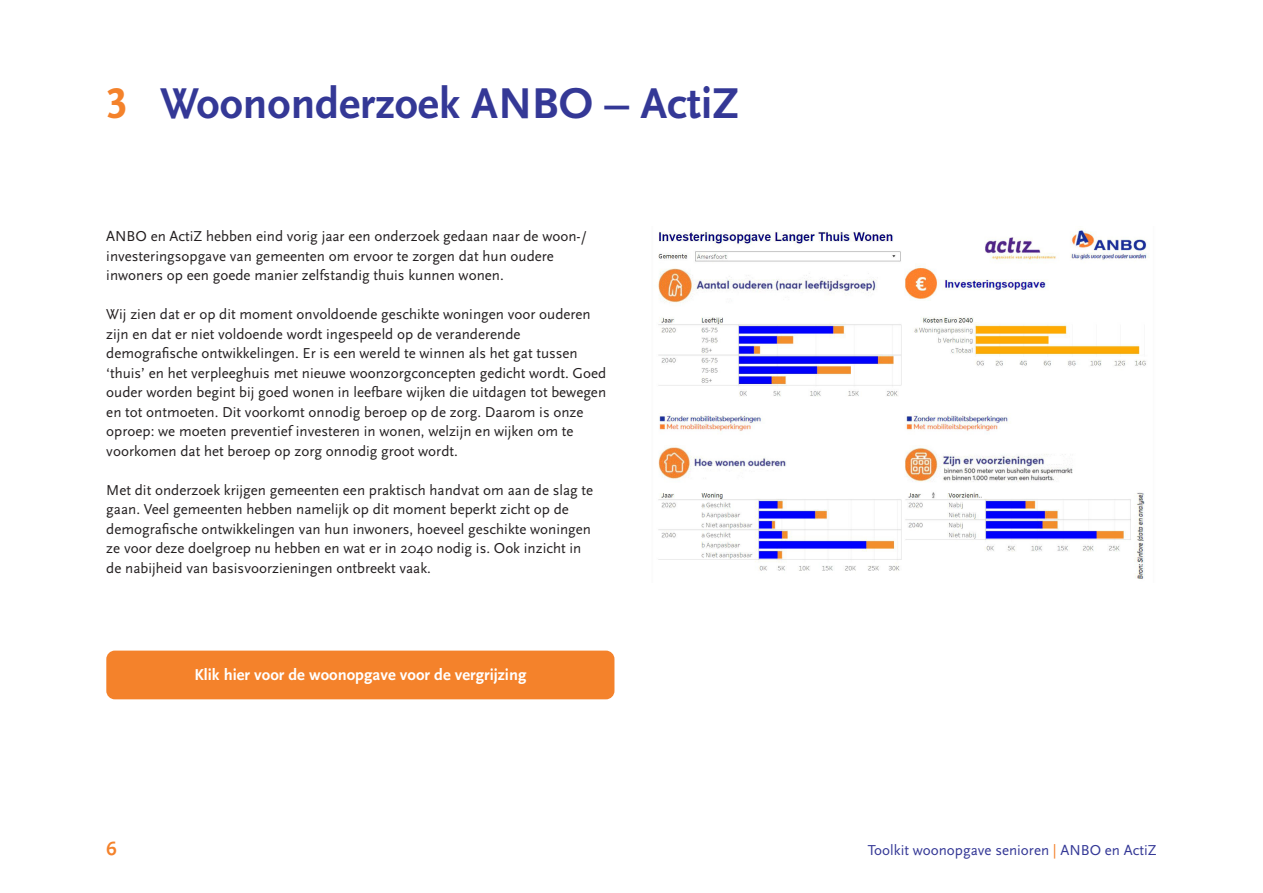
<style>
.page{position:relative;width:1263px;height:893px;background:#fff}
.page>*{position:absolute;margin:0;border:0;box-sizing:border-box;transform-origin:0 0}
.t1{font:700 45px "Scala Sans";color:#343896}
.t2{font:700 19.5px "Scala Sans";color:#f4822b}
.alineakop{font:700 16.5px "Scala Sans";color:#fff}
.brood{font:15px/19.5px "Scala Sans";color:#231f20}
.t3{font:15px "Scala Sans";color:#343896}
.s1{font-family:"Scala Sans Figures";color:#f4822b}
.s2{color:#f4822b}
</style>
<div class="page">
<div style="left:106px;top:651px;width:508px;height:48px;background:#f4822b;border-radius:9px"></div>
<img style="left:658px;top:230px;width:491px;height:349px">
<p class="t1" style="left:106px;top:79px;width:634px"><span class="s1">3</span> Woononderzoek ANBO – ActiZ</p>
<p class="brood" style="left:106px;top:227px;width:482px">ANBO en ActiZ hebben eind vorig jaar een onderzoek gedaan naar de woon-/ investeringsopgave van gemeenten om ervoor te zorgen dat hun oudere inwoners op een goede manier zelfstandig thuis kunnen wonen.</p>
<p class="brood" style="left:106px;top:305px;width:501px">Wij zien dat er op dit moment onvoldoende geschikte woningen voor ouderen zijn en dat er niet voldoende wordt ingespeeld op de veranderende demografische ontwikkelingen. Er is een wereld te winnen als het gat tussen ‘thuis’ en het verpleeghuis met nieuwe woonzorgconcepten gedicht wordt. Goed ouder worden begint bij goed wonen in leefbare wijken die uitdagen tot bewegen en tot ontmoeten. Dit voorkomt onnodig beroep op de zorg. Daarom is onze oproep: we moeten preventief investeren in wonen, welzijn en wijken om te voorkomen dat het beroep op zorg onnodig groot wordt.</p>
<p class="brood" style="left:106px;top:480px;width:488px">Met dit onderzoek krijgen gemeenten een praktisch handvat om aan de slag te gaan. Veel gemeenten hebben namelijk op dit moment beperkt zicht op de demografische ontwikkelingen van hun inwoners, hoeveel geschikte woningen ze voor deze doelgroep nu hebben en wat er in 2040 nodig is. Ook inzicht in de nabijheid van basisvoorzieningen ontbreekt vaak.</p>
<p class="alineakop" style="left:194px;top:666px;width:333px">Klik hier voor de woonopgave voor de vergrijzing</p>
<h2 class="t2" style="left:106px;top:838px;width:12px">6</h2>
<p class="t3" style="left:868px;top:842px;width:290px">Toolkit woonopgave senioren <span class="s2">|</span> ANBO en ActiZ</p>
</div>
